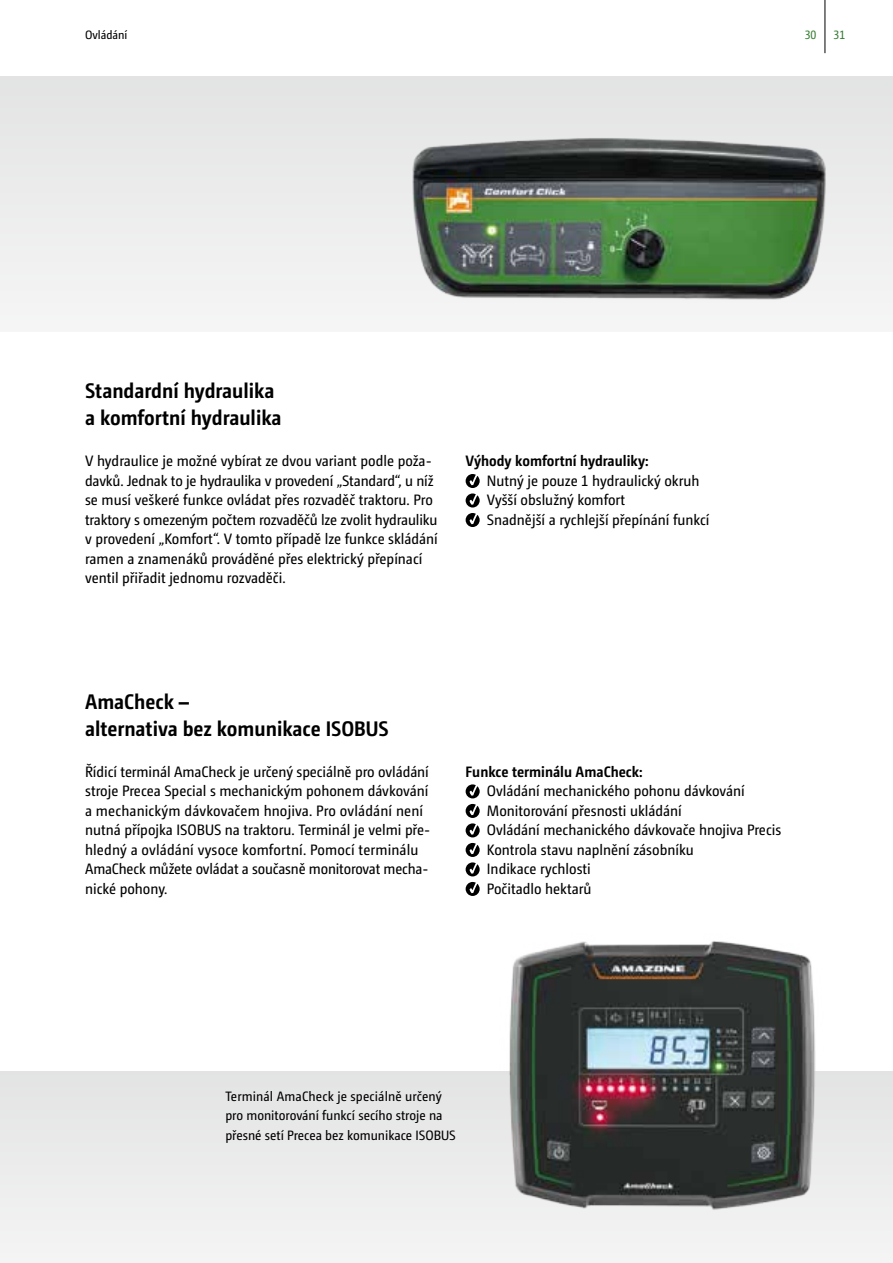
<style>
.page{position:relative;width:893px;height:1263px;background:#fff}
.page>*{position:absolute;margin:0;border:0;box-sizing:border-box;transform-origin:0 0}
.t1{font:700 21px/27px "Camingo Dos Pro S Cd";color:#000}
.t2{font:15px/19.5px "Camingo Dos Pro S Cd";color:#000}
.t3{font:700 15px "Camingo Dos Pro S Cd";color:#000}
.t4{font:13.5px/19.5px "Camingo Dos Pro S Cd";color:#000}
.t5{font:12px "Camingo Dos Pro S Cd";color:#000}
.t6{font:12px "Camingo Dos Pro S Cd";color:#387d33}
</style>
<div class="page">
<div style="left:0;top:77px;width:893px;height:255px;background:#ebebec"></div>
<div style="left:0;top:1071px;width:893px;height:192px;background:#ededed"></div>
<img style="left:508px;top:941px;width:308px;height:269px">
<img style="left:412px;top:137px;width:414px;height:163px">
<hr style="left:825px;top:0;width:1px;height:53px;background:#000">
<svg style="left:466px;top:474px;width:14px;height:33px"></svg>
<svg style="left:466px;top:513px;width:14px;height:14px"></svg>
<svg style="left:466px;top:784px;width:14px;height:14px"></svg>
<svg style="left:466px;top:804px;width:14px;height:33px"></svg>
<svg style="left:466px;top:843px;width:14px;height:33px"></svg>
<svg style="left:466px;top:882px;width:14px;height:14px"></svg>
<p class="t5" style="left:85px;top:28px;width:44px">Ovládání</p>
<p class="t6" style="left:805px;top:28px;width:13px">30</p>
<p class="t6" style="left:833px;top:28px;width:13px">31</p>
<h1 class="t1" style="left:85px;top:377px;width:198px">Standardní hydraulika a komfortní hydraulika</h1>
<p class="t2" style="left:85px;top:451px;width:354px">V hydraulice je možné vybírat ze dvou variant podle poža&shy;davků. Jednak to je hydraulika v provedení „Standard“, u níž se musí veškeré funkce ovládat přes rozvaděč traktoru. Pro traktory s omezeným počtem rozvaděčů lze zvolit hydrauliku v provedení „Komfort“. V tomto případě lze funkce skládání ramen a znamenáků prováděné přes elektrický přepínací ventil přiřadit jednomu rozvaděči.</p>
<p class="t3" style="left:466px;top:452px;width:184px">Výhody komfortní hydrauliky:</p>
<p class="t2" style="left:487px;top:471px;width:224px">Nutný je pouze 1 hydraulický okruh<br>Vyšší obslužný komfort<br>Snadnější a rychlejší přepínání funkcí</p>
<h1 class="t1" style="left:85px;top:688px;width:305px">AmaCheck –<br>alternativa bez komunikace ISOBUS</h1>
<p class="t2" style="left:85px;top:762px;width:347px">Řídicí terminál AmaCheck je určený speciálně pro ovládání stroje Precea Special s mechanickým pohonem dávkování a mechanickým dávkovačem hnojiva. Pro ovládání není nutná přípojka ISOBUS na traktoru. Terminál je velmi pře&shy;hledný a ovládání vysoce komfortní. Pomocí terminálu AmaCheck můžete ovládat a současně monitorovat mecha&shy;nické pohony.</p>
<p class="t3" style="left:466px;top:762px;width:178px">Funkce terminálu AmaCheck:</p>
<p class="t2" style="left:487px;top:781px;width:296px">Ovládání mechanického pohonu dávkování Monitorování přesnosti ukládání<br>Ovládání mechanického dávkovače hnojiva Precis Kontrola stavu naplnění zásobníku<br>Indikace rychlosti<br>Počitadlo hektarů</p>
<p class="t4" style="left:225px;top:1086px;width:232px">Terminál AmaCheck je speciálně určený pro monitorování funkcí secího stroje na přesné setí Precea bez komunikace ISOBUS</p>
</div>
